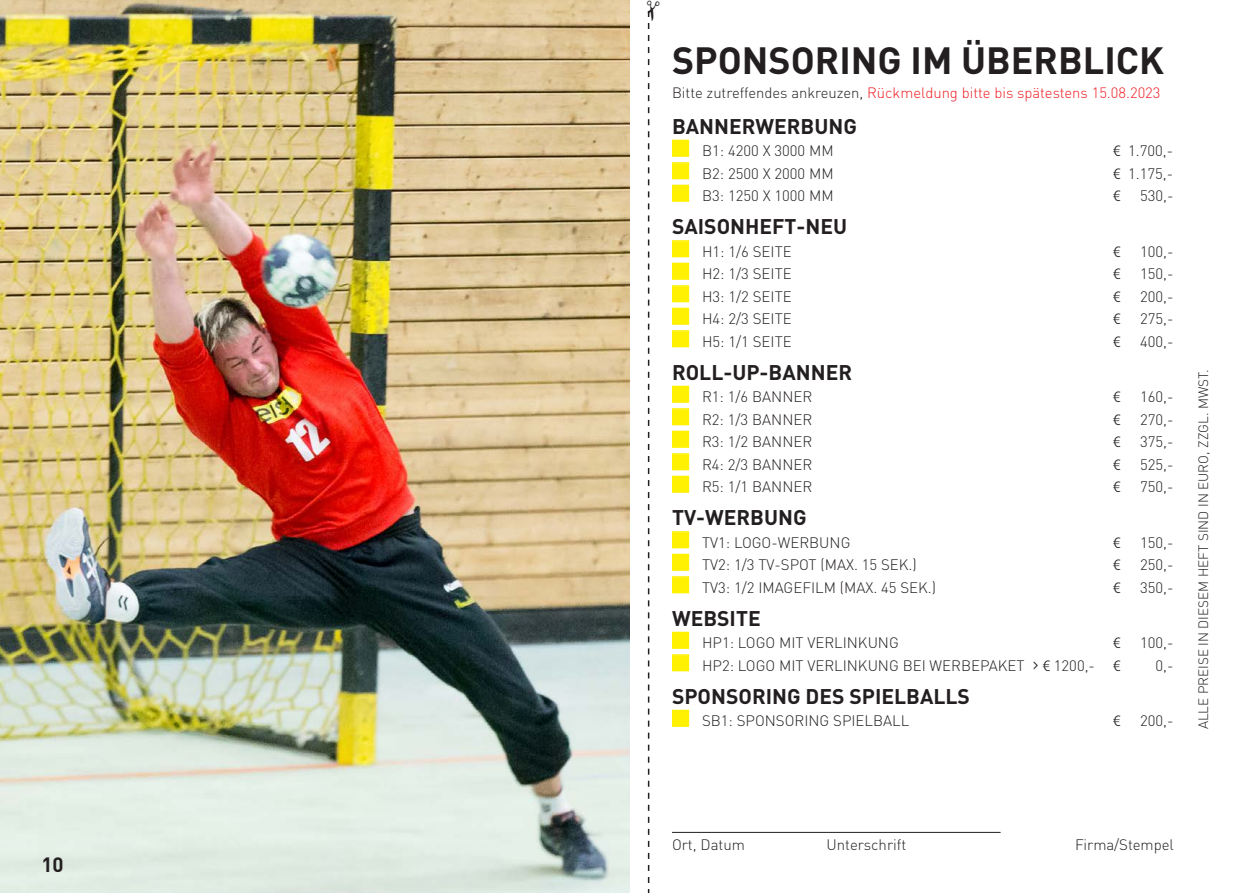
<style>
.page{position:relative;width:1259px;height:893px;background:#fff}
.page>*{position:absolute;margin:0;border:0;box-sizing:border-box;transform-origin:0 0}
.t1{font:700 37.5px "DIN";color:#231f20}
.t2{font:700 21px "DIN";color:#231f20}
.t3{font:700 20.4px "DIN";color:#231f20}
.t4{font:300 15px "DIN";color:#231f20}
.t5{font:15px "Linotype Euro Font Ato F";color:#231f20}
.t6{font:300 14.85px "DIN";color:#ee1d23}
.t7{font:300 13.5px "DIN";color:#231f20}
.s1{color:#231f20}
.s2{color:#fff101}
.s3{font-family:"Linotype Euro Font Ato F";font-weight:400}
.s4{font-size:21px}
</style>
<div class="page">
<img style="left:0;top:0;width:629px;height:893px">
<div style="left:672px;top:140px;width:17px;height:17px;border:2px solid #fff101"></div>
<div style="left:672px;top:162px;width:17px;height:17px;border:2px solid #fff101"></div>
<div style="left:672px;top:185px;width:17px;height:17px;border:2px solid #fff101"></div>
<div style="left:672px;top:240px;width:17px;height:17px;border:2px solid #fff101"></div>
<div style="left:672px;top:263px;width:17px;height:17px;border:2px solid #fff101"></div>
<div style="left:672px;top:285px;width:17px;height:17px;border:2px solid #fff101"></div>
<div style="left:672px;top:308px;width:17px;height:17px;border:2px solid #fff101"></div>
<div style="left:672px;top:330px;width:17px;height:17px;border:2px solid #fff101"></div>
<div style="left:672px;top:386px;width:17px;height:17px;border:2px solid #fff101"></div>
<div style="left:672px;top:408px;width:17px;height:17px;border:2px solid #fff101"></div>
<div style="left:672px;top:431px;width:17px;height:17px;border:2px solid #fff101"></div>
<div style="left:672px;top:453px;width:17px;height:17px;border:2px solid #fff101"></div>
<div style="left:672px;top:476px;width:17px;height:17px;border:2px solid #fff101"></div>
<div style="left:672px;top:531px;width:17px;height:17px;border:2px solid #fff101"></div>
<div style="left:672px;top:554px;width:17px;height:17px;border:2px solid #fff101"></div>
<div style="left:672px;top:576px;width:17px;height:17px;border:2px solid #fff101"></div>
<div style="left:672px;top:632px;width:17px;height:17px;border:2px solid #fff101"></div>
<div style="left:672px;top:654px;width:17px;height:17px;border:2px solid #fff101"></div>
<div style="left:672px;top:710px;width:17px;height:17px;border:2px solid #fff101"></div>
<hr style="left:672px;top:832px;width:328px;height:1px;background:#231f20">
<svg style="left:647px;top:11px;width:3px;height:882px"></svg>
<h3 class="t3" style="left:41px;top:851px;width:24px">10</h3>
<h1 class="t1" style="left:672px;top:36px;width:493px">SPONSORING IM ÜBERBLICK</h1>
<p class="t6" style="left:672px;top:84px;width:490px"><span class="s1">Bitte zutreffendes ankreuzen,</span> Rückmeldung bitte bis spätestens 15.08.2023</p>
<h2 class="t2" style="left:672px;top:112px;width:186px">BANNERWERBUNG</h2>
<p class="t4" style="left:672px;top:141px;width:163px"><span class="s2">■</span> B1: 4200 X 3000 MM</p>
<p class="t4" style="left:1113px;top:141px;width:62px"><span class="s3">U</span> 1.700,-</p>
<p class="t4" style="left:672px;top:164px;width:163px"><span class="s2">■</span> B2: 2500 X 2000 MM</p>
<p class="t4" style="left:1113px;top:164px;width:62px"><span class="s3">U</span> 1.175,-</p>
<p class="t4" style="left:672px;top:186px;width:163px"><span class="s2">■</span> B3: 1250 X 1000 MM</p>
<p class="t5" style="left:1113px;top:187px;width:9px">U</p>
<p class="t4" style="left:1140px;top:186px;width:35px">530,-</p>
<h2 class="t2" style="left:672px;top:213px;width:177px">SAISONHEFT-NEU</h2>
<p class="t4" style="left:672px;top:242px;width:121px"><span class="s2">■</span> H1: 1/6 SEITE</p>
<p class="t5" style="left:1113px;top:243px;width:9px">U</p>
<p class="t4" style="left:1140px;top:242px;width:35px">100,-</p>
<p class="t4" style="left:672px;top:264px;width:121px"><span class="s2">■</span> H2: 1/3 SEITE</p>
<p class="t5" style="left:1113px;top:265px;width:9px">U</p>
<p class="t4" style="left:1140px;top:264px;width:35px">150,-</p>
<p class="t4" style="left:672px;top:287px;width:121px"><span class="s2">■</span> H3: 1/2 SEITE</p>
<p class="t5" style="left:1113px;top:288px;width:9px">U</p>
<p class="t4" style="left:1140px;top:287px;width:35px">200,-</p>
<p class="t4" style="left:672px;top:309px;width:121px"><span class="s2">■</span> H4: 2/3 SEITE</p>
<p class="t5" style="left:1113px;top:310px;width:9px">U</p>
<p class="t4" style="left:1140px;top:309px;width:35px">275,-</p>
<p class="t4" style="left:672px;top:332px;width:121px"><span class="s2">■</span> H5: 1/1 SEITE</p>
<p class="t5" style="left:1113px;top:333px;width:9px">U</p>
<p class="t4" style="left:1140px;top:332px;width:35px">400,-</p>
<h2 class="t2" style="left:672px;top:358px;width:182px">ROLL-UP-BANNER</h2>
<p class="t4" style="left:672px;top:387px;width:142px"><span class="s2">■</span> R1: 1/6 BANNER</p>
<p class="t5" style="left:1113px;top:388px;width:9px">U</p>
<p class="t4" style="left:1140px;top:387px;width:35px">160,-</p>
<p class="t4" style="left:672px;top:410px;width:142px"><span class="s2">■</span> R2: 1/3 BANNER</p>
<p class="t5" style="left:1113px;top:411px;width:9px">U</p>
<p class="t4" style="left:1140px;top:410px;width:35px">270,-</p>
<p class="t4" style="left:672px;top:432px;width:142px"><span class="s2">■</span> R3: 1/2 BANNER</p>
<p class="t5" style="left:1113px;top:433px;width:9px">U</p>
<p class="t4" style="left:1140px;top:432px;width:35px">375,-</p>
<p class="t4" style="left:672px;top:455px;width:142px"><span class="s2">■</span> R4: 2/3 BANNER</p>
<p class="t5" style="left:1113px;top:456px;width:9px">U</p>
<p class="t4" style="left:1140px;top:455px;width:35px">525,-</p>
<p class="t4" style="left:672px;top:477px;width:142px"><span class="s2">■</span> R5: 1/1 BANNER</p>
<p class="t5" style="left:1113px;top:478px;width:9px">U</p>
<p class="t4" style="left:1140px;top:477px;width:35px">750,-</p>
<h2 class="t2" style="left:672px;top:504px;width:136px">TV-WERBUNG</h2>
<p class="t4" style="left:672px;top:533px;width:180px"><span class="s2">■</span> TV1: LOGO-WERBUNG</p>
<p class="t5" style="left:1113px;top:534px;width:9px">U</p>
<p class="t4" style="left:1140px;top:533px;width:35px">150,-</p>
<p class="t4" style="left:672px;top:555px;width:246px"><span class="s2">■</span> TV2: 1/3 TV-SPOT (MAX. 15 SEK.)</p>
<p class="t5" style="left:1113px;top:556px;width:9px">U</p>
<p class="t4" style="left:1140px;top:555px;width:35px">250,-</p>
<p class="t4" style="left:672px;top:578px;width:265px"><span class="s2">■</span> TV3: 1/2 IMAGEFILM (MAX. 45 SEK.)</p>
<p class="t5" style="left:1113px;top:579px;width:9px">U</p>
<p class="t4" style="left:1140px;top:578px;width:35px">350,-</p>
<h2 class="t2" style="left:672px;top:604px;width:90px">WEBSITE</h2>
<p class="t4" style="left:672px;top:633px;width:228px"><span class="s2">■</span> HP1: LOGO MIT VERLINKUNG</p>
<p class="t5" style="left:1113px;top:634px;width:9px">U</p>
<p class="t4" style="left:1140px;top:633px;width:35px">100,-</p>
<p class="t4" style="left:672px;top:656px;width:450px"><span class="s2">■</span> HP2: LOGO MIT VERLINKUNG BEI WERBEPAKET <span class="s4">›</span> <span class="s3">U</span> 1200,- <span class="s3">U</span></p>
<p class="t4" style="left:1155px;top:656px;width:19px">0,-</p>
<h2 class="t2" style="left:672px;top:682px;width:299px">SPONSORING DES SPIELBALLS</h2>
<p class="t4" style="left:672px;top:711px;width:239px"><span class="s2">■</span> SB1: SPONSORING SPIELBALL</p>
<p class="t5" style="left:1113px;top:712px;width:9px">U</p>
<p class="t4" style="left:1140px;top:711px;width:35px">200,-</p>
<p class="t7" style="left:1195px;top:729px;width:362px;rotate:-90deg">ALLE PREISE IN DIESEM HEFT SIND IN EURO, ZZGL. MWST.</p>
<p class="t4" style="left:672px;top:836px;width:74px">Ort, Datum</p>
<p class="t4" style="left:826px;top:836px;width:81px">Unterschrift</p>
<p class="t4" style="left:1075px;top:836px;width:100px">Firma/Stempel</p>
</div>
